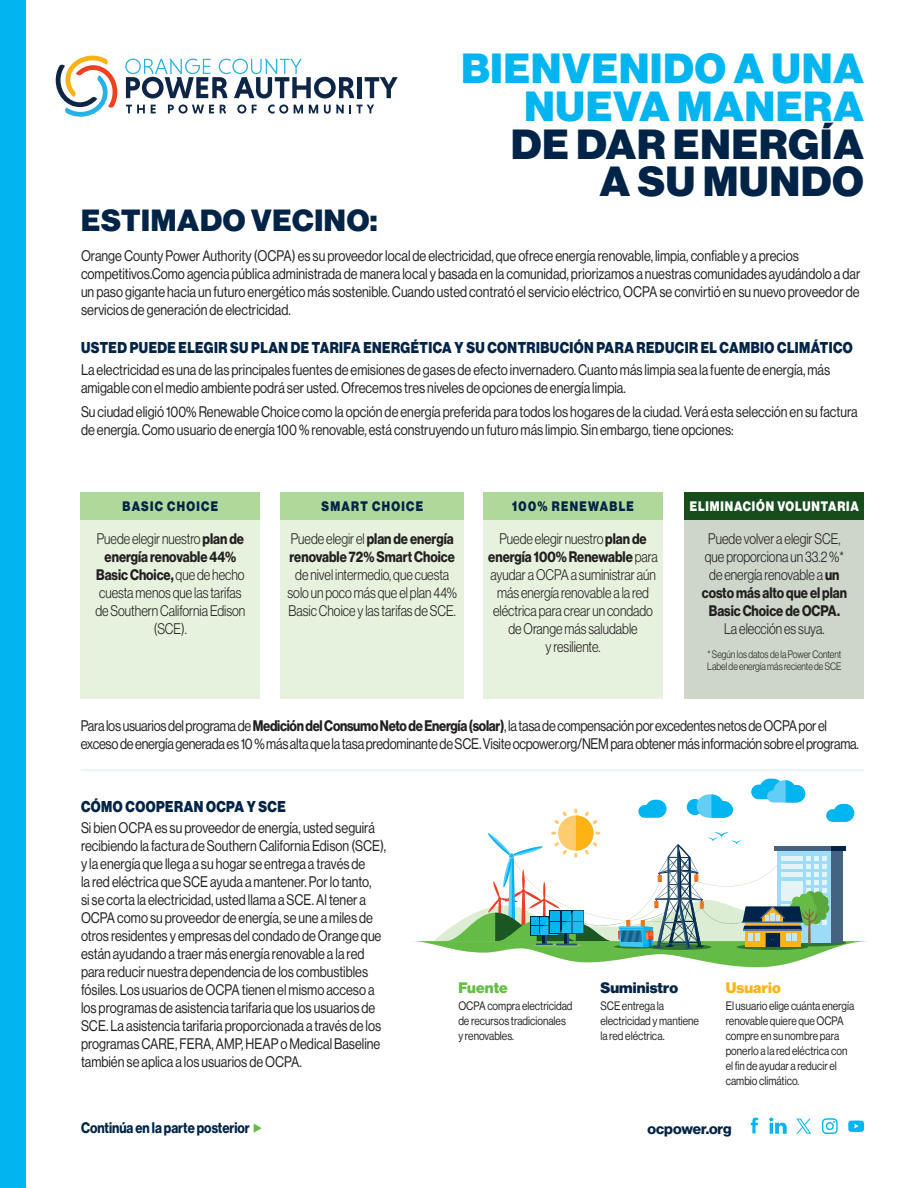
<style>
.page{position:relative;width:918px;height:1188px;background:#fff}
.page>*{position:absolute;margin:0;border:0;box-sizing:border-box;transform-origin:0 0}
.t1{font:41.25px/37.7px "N Haas Grotesk DS Pro 95 Blk";letter-spacing:.025em;color:#00b5f0;text-align:right}
.t2{font:30px "N Haas Grotesk DS Pro 95 Blk";letter-spacing:.025em;color:#002447}
.B1{font:15.3px "N Haas Grotesk DS Pro 95 Blk";letter-spacing:.035em;color:#002447;scale:.85 1}
.B1-2{font:15px/18px "N Haas Grotesk DS Pro 55 Rg";color:#231f20;scale:.85 1}
.B1-3{font:15px/18px "N Haas Grotesk DS Pro 45 Lt";color:#231f20;text-align:center;scale:.85 1}
.B1-4{font:15px/18px "N Haas Grotesk DS Pro 55 Rg";letter-spacing:-.02em;color:#231f20;scale:.85 1}
.B1-5{font:15px "N Haas Grotesk DS Pro 75 Bd";color:#002447;scale:.85 1}
.t3{font:14.85px "N Haas Grotesk DS Pro 75 Bd";color:#002447}
.t4{font:14.85px "N Haas Grotesk DS Pro 95 Blk";letter-spacing:.01em;color:#002447}
.t5{font:14.85px "N Haas Grotesk DS Pro 95 Blk";letter-spacing:.01em;color:#fbb316}
.t6{font:14.85px "N Haas Grotesk DS Pro 95 Blk";letter-spacing:.01em;color:#65bc46}
.B1-6{font:13.5px "N Haas Grotesk DS Pro 95 Blk";letter-spacing:.115em;color:#002447;scale:.85 1}
.B1-7{font:13.5px "N Haas Grotesk DS Pro 95 Blk";letter-spacing:.075em;color:#fff;scale:.85 1}
.B1-8{font:12px/15px "N Haas Grotesk DS Pro 55 Rg";color:#231f20;scale:.85 1}
.B1-9{font:10.5px/12px "N Haas Grotesk DS Pro 45 Lt";color:#231f20;scale:.85 1}
.s1{color:#002447}
.s2{font-family:"N Haas Grotesk DS Pro 75 Bd"}
</style>
<div class="page">
<div style="left:0;top:0;width:25px;height:1188px;background:#00b5f0"></div>
<svg style="left:56px;top:56px;width:61px;height:61px"></svg>
<svg style="left:125px;top:59px;width:273px;height:55px"></svg>
<div style="left:281px;top:519px;width:183px;height:179px;background:#e6f2de"></div>
<div style="left:81px;top:519px;width:179px;height:179px;background:#e6f2de"></div>
<div style="left:483px;top:519px;width:180px;height:179px;background:#e6f2de"></div>
<div style="left:685px;top:519px;width:179px;height:179px;background:#ced6ca"></div>
<div style="left:281px;top:492px;width:183px;height:27px;background:#b1d89b"></div>
<div style="left:81px;top:492px;width:179px;height:27px;background:#b1d89b"></div>
<div style="left:483px;top:492px;width:180px;height:27px;background:#b1d89b"></div>
<div style="left:685px;top:492px;width:179px;height:27px;background:#174d1c"></div>
<svg style="left:254px;top:1124px;width:8px;height:9px"></svg>
<svg style="left:796px;top:1119px;width:15px;height:15px"></svg>
<svg style="left:751px;top:1118px;width:7px;height:15px"></svg>
<svg style="left:848px;top:1121px;width:16px;height:11px"></svg>
<svg style="left:822px;top:1118px;width:16px;height:16px"></svg>
<svg style="left:769px;top:1118px;width:18px;height:16px"></svg>
<hr style="left:81px;top:770px;width:783px;height:1px;background:#cbe6ea">
<svg style="left:413px;top:779px;width:454px;height:188px"></svg>
<p class="t1" style="left:461px;top:51px;width:404px">BIENVENIDO A UNA<br>NUEVA MANERA<br><span class="s1">DE DAR ENERGÍA<br>A SU MUNDO</span></p>
<p class="t2" style="left:81px;top:203px;width:298px">ESTIMADO VECINO:</p>
<p class="B1-2" style="left:81px;top:246px;width:918px">Orange County Power Authority (OCPA) es su proveedor local de electricidad, que ofrece energía renovable, limpia, confiable y a precios competitivos.Como agencia pública administrada de manera local y basada en la comunidad, priorizamos a nuestras comunidades ayudándolo a dar un paso gigante hacia un futuro energético más sostenible. Cuando usted contrató el servicio eléctrico, OCPA se convirtió en su nuevo proveedor de servicios de generación de electricidad.</p>
<p class="B1" style="left:81px;top:339px;width:909px">USTED PUEDE ELEGIR SU PLAN DE TARIFA ENERGÉTICA Y SU CONTRIBUCIÓN PARA REDUCIR EL CAMBIO CLIMÁTICO</p>
<p class="B1-2" style="left:81px;top:360px;width:883px">La electricidad es una de las principales fuentes de emisiones de gases de efecto invernadero. Cuanto más limpia sea la fuente de energía, más amigable con el medio ambiente podrá ser usted. Ofrecemos tres niveles de opciones de energía limpia.</p>
<p class="B1-2" style="left:81px;top:403px;width:915px">Su ciudad eligió 100% Renewable Choice como la opción de energía preferida para todos los hogares de la ciudad. Verá esta selección en su factura de energía. Como usuario de energía 100 % renovable, está construyendo un futuro más limpio. Sin embargo, tiene opciones:</p>
<p class="B1-6" style="left:123px;top:498px;width:114px">BASIC CHOICE</p>
<p class="B1-6" style="left:322px;top:498px;width:121px">SMART CHOICE</p>
<p class="B1-6" style="left:512px;top:498px;width:145px">100% RENEWABLE</p>
<p class="B1-7" style="left:690px;top:498px;width:200px">ELIMINACIÓN VOLUNTARIA</p>
<p class="B1-3" style="left:95px;top:530px;width:178px">Puede elegir nuestro <span class="s2">plan de energía renovable 44%<br>Basic Choice,</span> que de hecho cuesta menos que las tarifas de Southern California Edison (SCE).</p>
<p class="B1-3" style="left:488px;top:530px;width:201px">Puede elegir nuestro <span class="s2">plan de energía 100% Renewable</span> para ayudar a OCPA a suministrar aún más energía renovable a la red eléctrica para crear un condado de Orange más saludable<br>y resiliente.</p>
<p class="B1-3" style="left:702px;top:530px;width:172px">Puede volver a elegir SCE, que proporciona un 33.2 %* de energía renovable a <span class="s2">un costo más alto que el plan<br>Basic Choice de OCPA.<br></span>La elección es suya.</p>
<p class="B1-3" style="left:287px;top:530px;width:201px">Puede elegir el <span class="s2">plan de energía renovable 72% Smart Choice </span>de nivel intermedio, que cuesta solo un poco más que el plan 44%<br>Basic Choice y las tarifas de SCE.</p>
<p class="B1-9" style="left:707px;top:649px;width:160px">* Según los datos de la Power Content<br>Label de energía más reciente de SCE</p>
<p class="B1-4" style="left:81px;top:717px;width:917px">Para los usuarios del programa de <span class="s2">Medición del Consumo Neto de Energía (solar)</span>, la tasa de compensación por excedentes netos de OCPA por el exceso de energía generada es 10 % más alta que la tasa predominante de SCE. Visite ocpower.org/NEM para obtener más información sobre el programa.</p>
<p class="B1" style="left:81px;top:798px;width:242px">CÓMO COOPERAN OCPA Y SCE</p>
<p class="B1-2" style="left:81px;top:819px;width:361px">Si bien OCPA es su proveedor de energía, usted seguirá recibiendo la factura de Southern California Edison (SCE), y la energía que llega a su hogar se entrega a través de<br>la red eléctrica que SCE ayuda a mantener. Por lo tanto,<br>si se corta la electricidad, usted llama a SCE. Al tener a OCPA como su proveedor de energía, se une a miles de otros residentes y empresas del condado de Orange que están ayudando a traer más energía renovable a la red para reducir nuestra dependencia de los combustibles fósiles. Los usuarios de OCPA tienen el mismo acceso a los programas de asistencia tarifaria que los usuarios de SCE. La asistencia tarifaria proporcionada a través de los programas CARE, FERA, AMP, HEAP o Medical Baseline también se aplica a los usuarios de OCPA.</p>
<p class="t6" style="left:458px;top:979px;width:51px">Fuente</p>
<p class="B1-8" style="left:458px;top:999px;width:136px">OCPA compra electricidad de recursos tradicionales y renovables.</p>
<p class="t4" style="left:600px;top:979px;width:79px">Suministro</p>
<p class="B1-8" style="left:600px;top:999px;width:118px">SCE entrega la electricidad y mantiene la red eléctrica.</p>
<p class="t5" style="left:726px;top:979px;width:57px">Usuario</p>
<p class="B1-8" style="left:726px;top:999px;width:153px">El usuario elige cuánta energía renovable quiere que OCPA compre en su nombre para ponerlo a la red eléctrica con el fin de ayudar a reducir el cambio climático.</p>
<p class="B1-5" style="left:81px;top:1119px;width:200px">Continúa en la parte posterior</p>
<p class="t3" style="left:648px;top:1120px;width:86px">ocpower.org</p>
</div>
